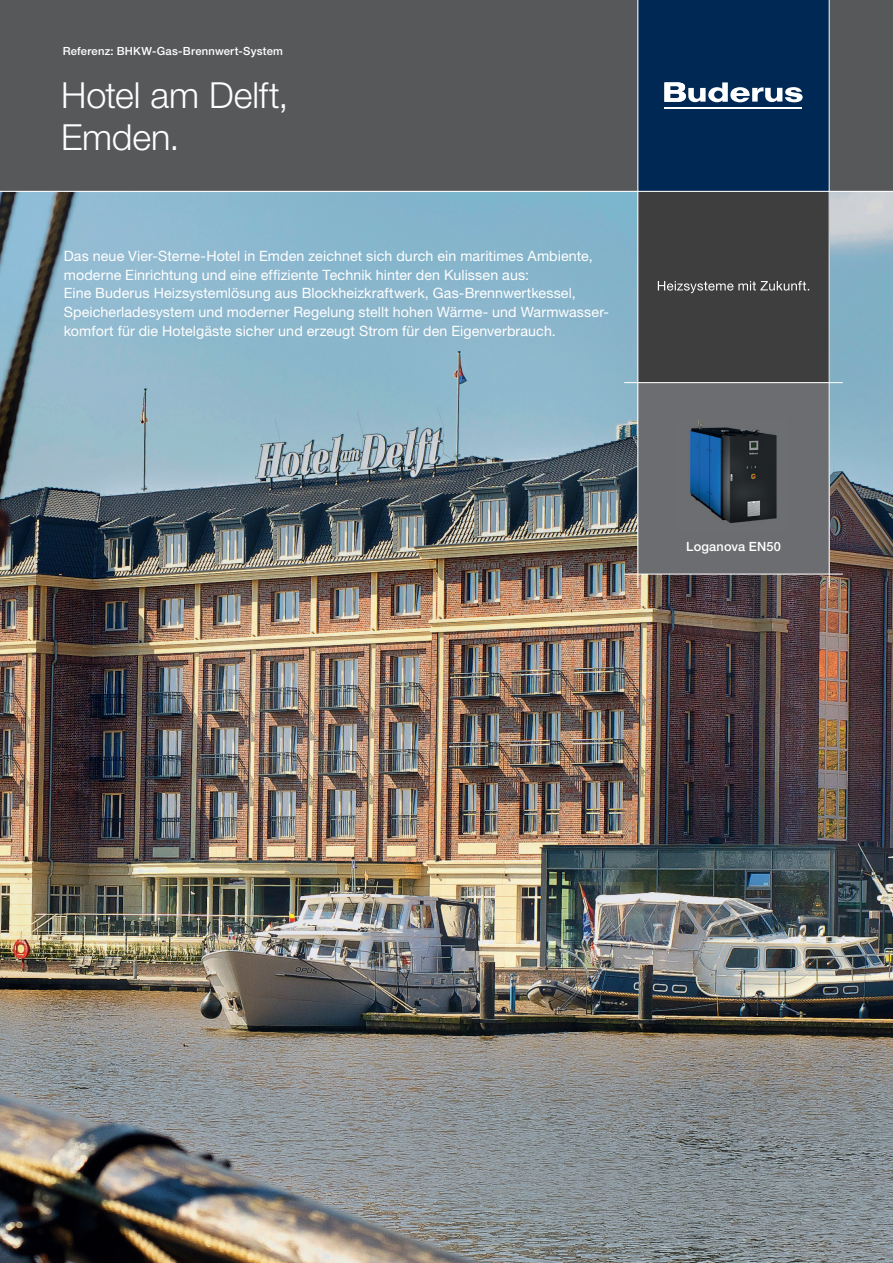
<style>
.page{position:relative;width:893px;height:1263px;background:#fff}
.page>*{position:absolute;margin:0;border:0;box-sizing:border-box;transform-origin:0 0}
.t1{font:300 36px/42px "Helvetica Neue LT Pro";letter-spacing:-.005em;color:#fff}
.t2{font:14.25px/18.6px "Helvetica Neue LT Pro";letter-spacing:.005em;color:#fff}
.t3{font:500 12.75px "Helvetica Neue LT Pro";letter-spacing:.015em;color:#fff}
.t4{font:500 11.25px "Helvetica Neue LT Pro";letter-spacing:.02em;color:#fff}
</style>
<div class="page">
<img style="left:0;top:192px;width:893px;height:1071px">
<div style="left:638px;top:383px;width:191px;height:191px;background:#6c6d70"></div>
<div style="left:0;top:0;width:893px;height:191px;background:#57585a"></div>
<div style="left:638px;top:0;width:191px;height:191px;background:#002855"></div>
<hr style="left:664px;top:107px;width:138px;height:2px;background:#fff">
<svg style="left:664px;top:82px;width:139px;height:20px"></svg>
<div style="left:638px;top:191px;width:191px;height:192px;background:#3e3e3f"></div>
<svg style="left:658px;top:281px;width:151px;height:12px"></svg>
<hr style="left:829px;top:0;width:1px;height:588px;background:#fff">
<hr style="left:0;top:191px;width:893px;height:1px;background:#fff">
<hr style="left:624px;top:382px;width:219px;height:1px;background:#fff">
<hr style="left:624px;top:574px;width:219px;height:1px;background:#fff">
<img style="left:690px;top:421px;width:87px;height:102px">
<hr style="left:637px;top:0;width:1px;height:588px;background:#fff">
<p class="t4" style="left:63px;top:44px;width:222px">Referenz: BHKW-Gas-Brennwert-System</p>
<h1 class="t1" style="left:61px;top:74px;width:229px">Hotel am Delft,<br>Emden.</h1>
<p class="t2" style="left:64px;top:246px;width:547px">Das neue Vier-Sterne-Hotel in Emden zeichnet sich durch ein maritimes Ambiente, moderne Einrichtung und eine effiziente Technik hinter den Kulissen aus:<br>Eine Buderus Heizsystemlösung aus Blockheizkraftwerk, Gas-Brennwertkessel, Speicherladesystem und moderner Regelung stellt hohen Wärme- und Warmwasser&shy;komfort für die Hotelgäste sicher und erzeugt Strom für den Eigenverbrauch.</p>
<p class="t3" style="left:686px;top:539px;width:96px">Loganova EN50</p>
</div>
